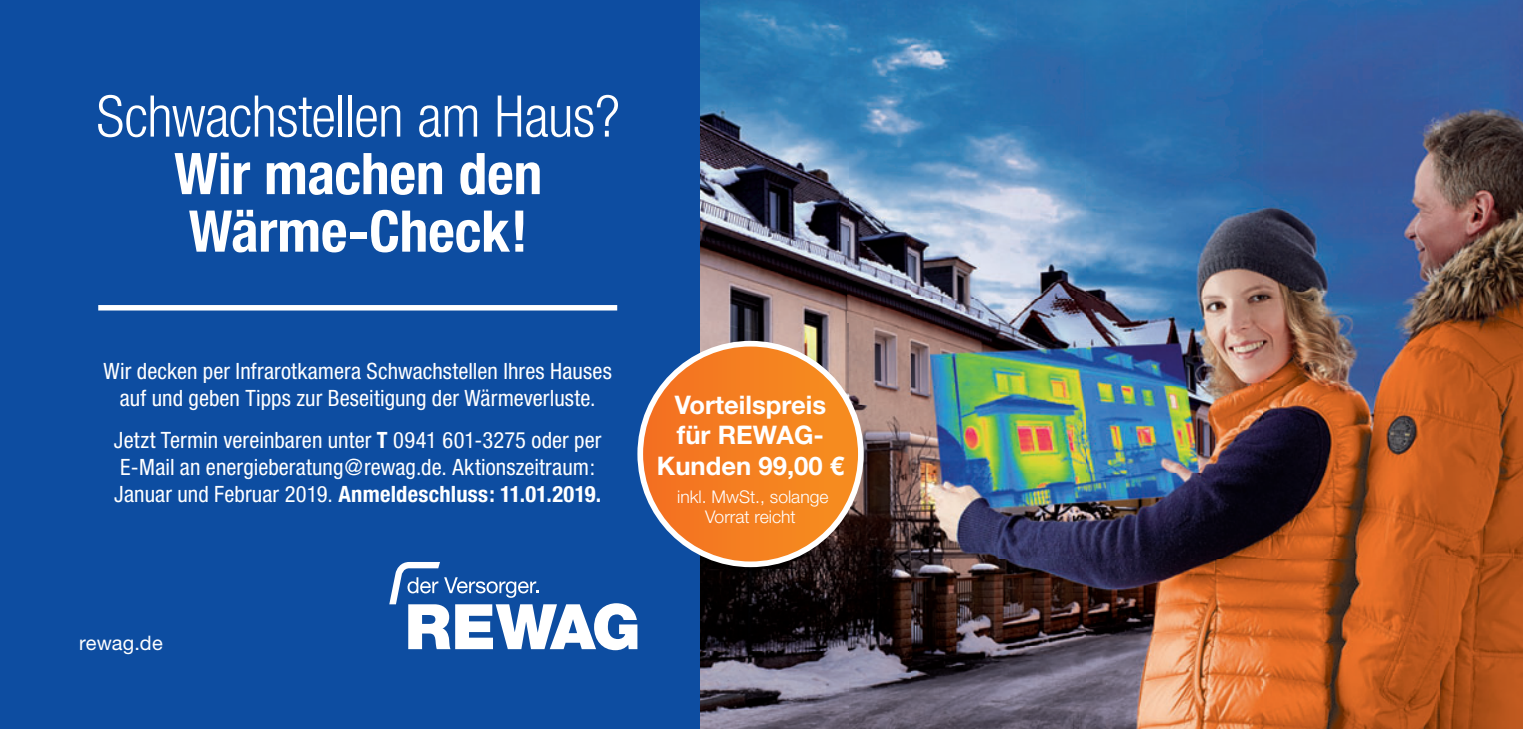
<style>
.page{position:relative;width:1523px;height:729px;background:#fff}
.page>*{position:absolute;margin:0;border:0;box-sizing:border-box;transform-origin:0 0}
.t1{font:700 condensed 57.5px/57.5px "Helvetica Neue";letter-spacing:-.005em;color:#fff}
.t2{font:300 condensed 57.5px "Helvetica Neue";letter-spacing:-.015em;color:#fff}
.t3{font:700 25.5px/30.8px "Helvetica Neue LT Std";color:#fff;text-align:center}
.t4{font:condensed 22.5px/27px "Helvetica Neue";letter-spacing:.005em;color:#fff;text-align:center}
.t5{font:20px "Helvetica Neue LT Std";letter-spacing:.01em;color:#fff}
.t6{font:300 17.5px/20px "Helvetica Neue LT Std";color:#fff;text-align:center}
.s1{font-weight:700}
</style>
<div class="page">
<img style="left:699px;top:0;width:318px;height:77px">
<img style="left:1017px;top:0;width:505px;height:40px">
<img style="left:699px;top:77px;width:148px;height:652px">
<img style="left:847px;top:77px;width:64px;height:492px">
<img style="left:847px;top:569px;width:64px;height:160px">
<img style="left:911px;top:40px;width:611px;height:689px">
<div style="left:0;top:0;width:699px;height:729px;background:#0d4da1"></div>
<div style="left:98px;top:305px;width:519px;height:5px;background:#fff"></div>
<svg style="left:389px;top:562px;width:248px;height:88px"></svg>
<svg style="left:640px;top:344px;width:220px;height:220px;background:#f58328"></svg>
<div style="left:637px;top:341px;width:226px;height:226px;border:6px solid #fff;border-radius:50%"></div>
<h1 class="t2" style="left:96px;top:83px;width:525px">Schwachstellen am Haus?</h1>
<h1 class="t1" style="left:174px;top:144px;width:370px">Wir machen den<br>Wärme-Check!</h1>
<p class="t4" style="left:104px;top:358px;width:510px">Wir decken per Infrarotkamera Schwachstellen Ihres Hauses auf und geben Tipps zur Beseitigung der Wärmeverluste.</p>
<p class="t4" style="left:114px;top:426px;width:489px;text-align:left">Jetzt Termin vereinbaren unter <span class="s1">T</span> 0941 601-3275 oder per<br>E-Mail an energieberatung@rewag.de. Aktionszeitraum:<br>Januar und Februar 2019. <span class="s1">Anmeldeschluss: 11.01.2019.</span></p>
<p class="t3" style="left:657px;top:388px;width:188px">Vorteilspreis für REWAG-<br>Kunden 99,00 €</p>
<p class="t6" style="left:677px;top:486px;width:153px">inkl. MwSt., solange<br>Vorrat reicht</p>
<p class="t5" style="left:79px;top:631px;width:85px">rewag.de</p>
</div>
